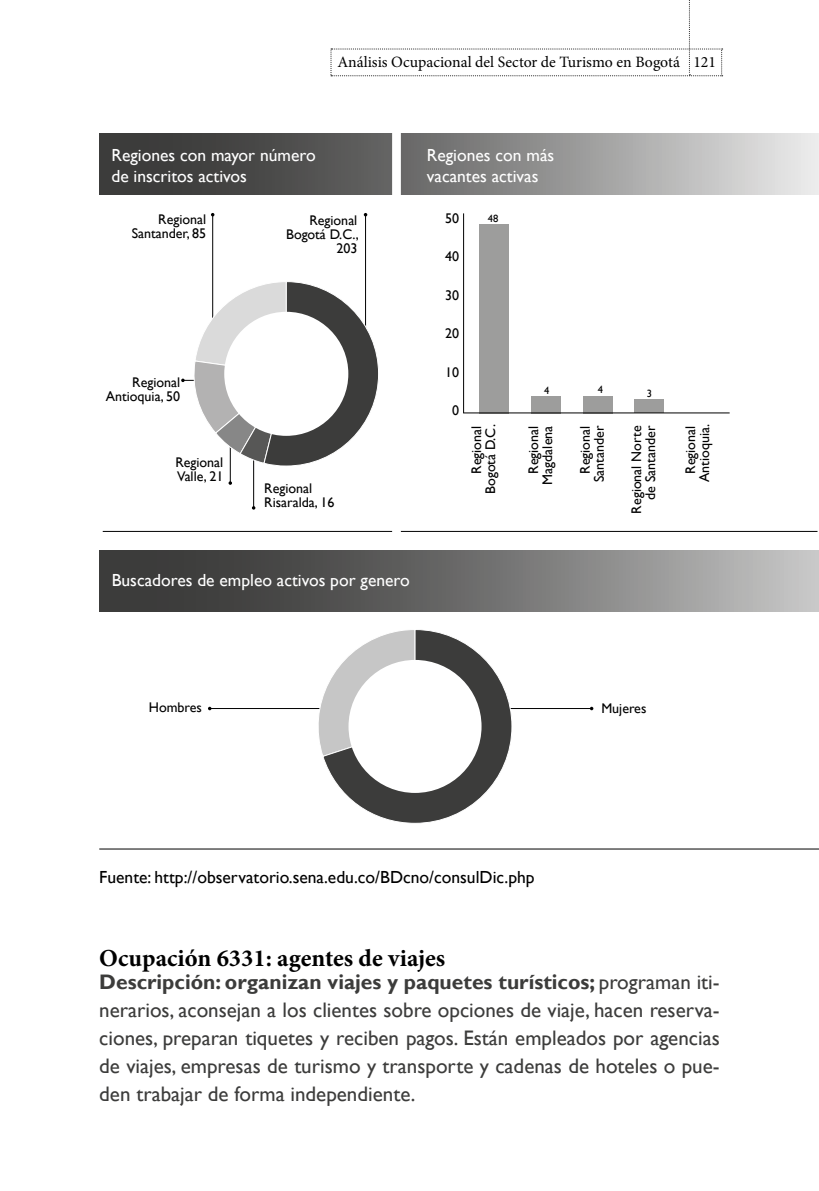
<style>
.page{position:relative;width:819px;height:1191px;background:#fff}
.page>*{position:absolute;margin:0;border:0;box-sizing:border-box;transform-origin:0 0}
.t1{font:700 24.5px "Minion Pro";color:#000}
.t2{font:21px/28px "Gill Sans";color:#3c3c3b;text-align:justify}
.t3{font:17.5px/21px "Gill Sans";color:#fff}
.t4{font:17.5px "Gill Sans";color:#000}
.t5{font:15.75px "Minion Pro";color:#000}
.t6{font:14px/14px "Gill Sans";color:#000;text-align:right}
.t7{font:10.5px "Gill Sans";color:#000}
.s1{font-weight:700}
</style>
<div class="page">
<svg style="left:330px;top:0;width:392px;height:76px"></svg>
<svg style="left:99px;top:551px;width:720px;height:60px;background:#707070"></svg>
<hr style="left:99px;top:848px;width:720px;height:1px;background:#000">
<svg style="left:99px;top:134px;width:720px;height:60px;background:#808080"></svg>
<hr style="left:103px;top:531px;width:714px;height:1px;background:#000">
<div style="left:392px;top:125px;width:9px;height:416px;background:#fff"></div>
<div style="left:479px;top:224px;width:29px;height:189px;background:#9d9d9c"></div>
<div style="left:530px;top:396px;width:30px;height:17px;background:#9d9d9c"></div>
<div style="left:583px;top:396px;width:30px;height:17px;background:#9d9d9c"></div>
<div style="left:633px;top:399px;width:30px;height:14px;background:#9d9d9c"></div>
<hr style="left:463px;top:213px;width:1px;height:200px;background:#000">
<hr style="left:463px;top:412px;width:266px;height:1px;background:#000">
<hr style="left:253px;top:355px;width:1px;height:153px;background:#000">
<hr style="left:230px;top:330px;width:1px;height:153px;background:#000">
<svg style="left:228px;top:481px;width:4px;height:4px"></svg>
<hr style="left:183px;top:380px;width:105px;height:1px;background:#000">
<svg style="left:181px;top:378px;width:4px;height:4px"></svg>
<hr style="left:212px;top:215px;width:1px;height:127px;background:#000">
<hr style="left:365px;top:215px;width:1px;height:127px;background:#000">
<svg style="left:191px;top:281px;width:188px;height:186px"></svg>
<div style="left:224px;top:312px;width:124px;height:124px;background:#fff;border-radius:50%"></div>
<svg style="left:208px;top:629px;width:385px;height:195px"></svg>
<div style="left:348px;top:660px;width:133px;height:133px;background:#fff;border-radius:50%"></div>
<p class="t5" style="left:337px;top:52px;width:380px">Análisis Ocupacional del Sector de Turismo en Bogotá 121</p>
<p class="t3" style="left:111px;top:145px;width:206px">Regiones con mayor número de inscritos activos</p>
<p class="t3" style="left:427px;top:145px;width:129px">Regiones con más vacantes activas</p>
<p class="t7" style="left:488px;top:212px;width:12px">48</p>
<p class="t6" style="left:445px;top:212px;width:16px">50</p>
<p class="t6" style="left:445px;top:250px;width:16px">40</p>
<p class="t6" style="left:445px;top:288px;width:16px">30</p>
<p class="t6" style="left:445px;top:327px;width:16px">20</p>
<p class="t6" style="left:445px;top:365px;width:16px">10</p>
<p class="t6" style="left:452px;top:403px;width:8px">0</p>
<p class="t6" style="left:132px;top:213px;width:76px">Regional<br>Santander, 85</p>
<p class="t6" style="left:286px;top:214px;width:74px">Regional<br>Bogotá D.C.,<br>203</p>
<p class="t6" style="left:106px;top:375px;width:76px">Regional<br>Antioquia, 50</p>
<p class="t7" style="left:544px;top:384px;width:7px">4</p>
<p class="t7" style="left:597px;top:383px;width:7px">4</p>
<p class="t7" style="left:646px;top:387px;width:7px">3</p>
<p class="t6" style="left:175px;top:456px;width:49px;text-align:left">Regional<br>Valle, 21</p>
<p class="t6" style="left:264px;top:482px;width:72px;text-align:left">Regional<br>Risaralda, 16</p>
<p class="t3" style="left:112px;top:570px;width:299px">Buscadores de empleo activos por genero</p>
<p class="t6" style="left:469px;top:494px;width:71px;rotate:-90deg">Regional<br>Bogotá D.C.</p>
<p class="t6" style="left:578px;top:482px;width:58px;rotate:-90deg">Regional<br>Santander</p>
<p class="t6" style="left:629px;top:513px;width:89px;rotate:-90deg">Regional Norte de Santander</p>
<p class="t6" style="left:683px;top:482px;width:59px;text-align:center;rotate:-90deg">Regional<br>Antioquia.</p>
<p class="t6" style="left:527px;top:484px;width:60px;rotate:-90deg">Regional<br>Magdalena</p>
<p class="t6" style="left:149px;top:700px;width:55px">Hombres</p>
<p class="t6" style="left:601px;top:701px;width:47px">Mujeres</p>
<p class="t4" style="left:99px;top:867px;width:437px">Fuente: http://observatorio.sena.edu.co/BDcno/consulDic.php</p>
<p class="t1" style="left:99px;top:940px;width:347px">Ocupación 6331: agentes de viajes</p>
<p class="t2" style="left:99px;top:968px;width:622px"><span class="s1">Descripción: organizan viajes y paquetes turísticos;</span> programan iti&shy;nerarios, aconsejan a los clientes sobre opciones de viaje, hacen reserva&shy;ciones, preparan tiquetes y reciben pagos. Están empleados por agencias de viajes, empresas de turismo y transporte y cadenas de hoteles o pue&shy;den trabajar de forma independiente.</p>
</div>
